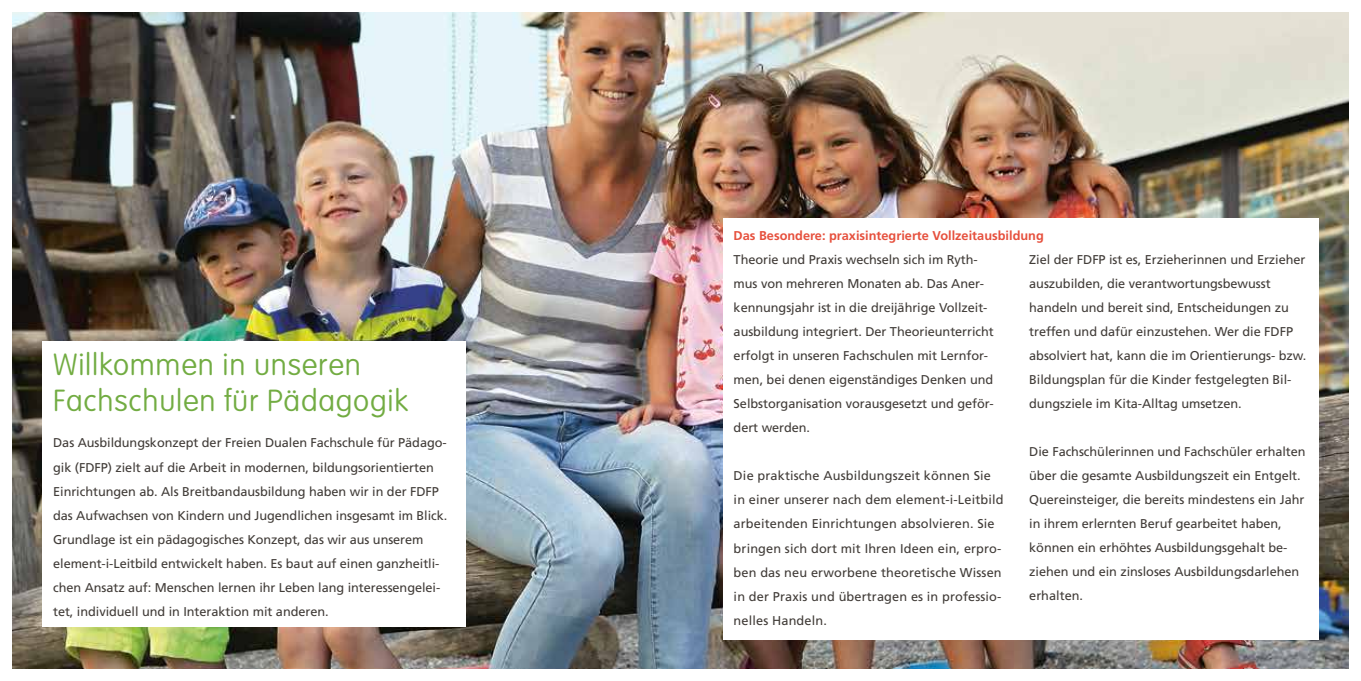
<style>
.page{position:relative;width:1361px;height:681px;background:#fff}
.page>*{position:absolute;margin:0;border:0;box-sizing:border-box;transform-origin:0 0}
.t1{font:100 30px/36px "VAG Rounded";letter-spacing:.025em;color:#72ac42}
.t2{font:12.75px/24px "Frutiger CE";letter-spacing:-.005em;color:#413c38}
.t3{font:700 12.75px "Frutiger";color:#e6503d}
</style>
<div class="page">
<img style="left:13px;top:13px;width:1335px;height:655px">
<div style="left:43px;top:341px;width:423px;height:285px;background:#fff"></div>
<svg style="left:723px;top:218px;width:595px;height:421px"></svg>
<h1 class="t1" style="left:53px;top:346px;width:356px">Willkommen in unseren<br>Fachschulen für Pädagogik</h1>
<p class="t2" style="left:53px;top:431px;width:396px">Das Ausbildungskonzept der Freien Dualen Fachschule für Pädago&shy;gik (FDFP) zielt auf die Arbeit in modernen, bildungsorientierten Einrichtungen ab. Als Breitbandausbildung haben wir in der FDFP das Aufwachsen von Kindern und Jugendlichen insgesamt im Blick.<br>Grundlage ist ein pädagogisches Konzept, das wir aus unserem element-i-Leitbild entwickelt haben. Es baut auf einen ganzheitli&shy;chen Ansatz auf: Menschen lernen ihr Leben lang interessengelei&shy;tet, individuell und in Interaktion mit anderen.</p>
<p class="t3" style="left:733px;top:228px;width:312px">Das Besondere: praxisintegrierte Vollzeitausbildung</p>
<p class="t2" style="left:733px;top:248px;width:262px">Theorie und Praxis wechseln sich im Ryth&shy;mus von mehreren Monaten ab. Das Aner&shy;kennungsjahr ist in die dreijährige Vollzeit&shy;ausbildung integriert. Der Theorieunterricht erfolgt in unseren Fachschulen mit Lernfor&shy;men, bei denen eigenständiges Denken und Selbstorganisation vorausgesetzt und geför&shy;dert werden.</p>
<p class="t2" style="left:733px;top:463px;width:271px">Die praktische Ausbildungszeit können Sie in einer unserer nach dem element-i-Leitbild arbeitenden Einrichtungen absolvieren. Sie bringen sich dort mit Ihren Ideen ein, erpro&shy;ben das neu erworbene theoretische Wissen in der Praxis und übertragen es in professio&shy;nelles Handeln.</p>
<p class="t2" style="left:1029px;top:247px;width:278px">Ziel der FDFP ist es, Erzieherinnen und Erzieher auszubilden, die verantwortungsbewusst handeln und bereit sind, Entscheidungen zu treffen und dafür einzustehen. Wer die FDFP absolviert hat, kann die im Orientierungs- bzw.<br>Bildungsplan für die Kinder festgelegten Bil&shy;dungsziele im Kita-Alltag umsetzen.</p>
<p class="t2" style="left:1029px;top:439px;width:278px">Die Fachschülerinnen und Fachschüler erhalten über die gesamte Ausbildungszeit ein Entgelt.<br>Quereinsteiger, die bereits mindestens ein Jahr in ihrem erlernten Beruf gearbeitet haben, können ein erhöhtes Ausbildungsgehalt be&shy;ziehen und ein zinsloses Ausbildungsdarlehen erhalten.</p>
</div>
